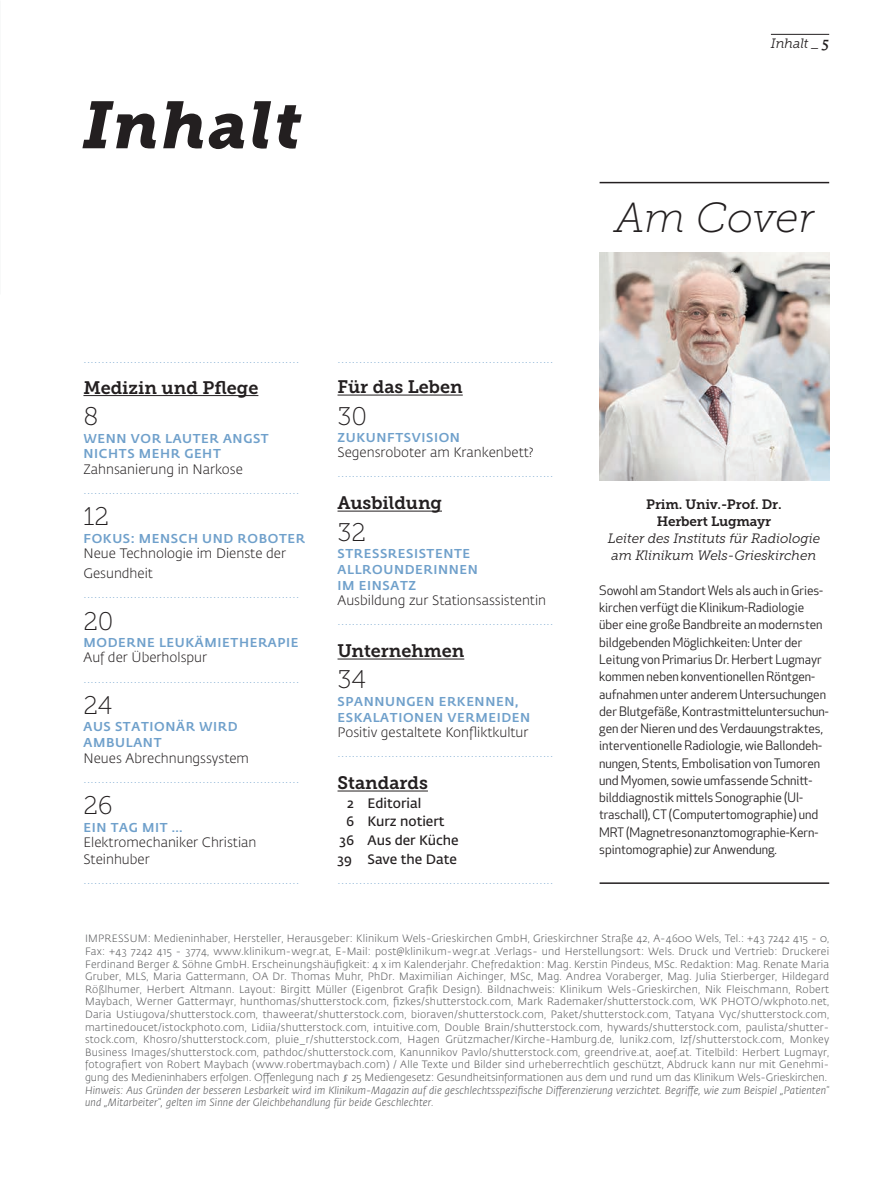
<style>
.page{position:relative;width:893px;height:1191px;background:#fff}
.page>*{position:absolute;margin:0;border:0;box-sizing:border-box;transform-origin:0 0}
.t1{font:italic 65.85px "Museo Slab 900";letter-spacing:.035em;color:#231f20}
.t2{font:italic 42px "Museo Slab 100";color:#231f20}
.t3{font:25.5px "Museo Slab 100";color:#231f20}
.t4{font:18px "Museo Slab 700";color:#231f20}
.t5{font:13.5px "Museo Slab 100";color:#6fa0cb}
.t6{font:300 13.5px/20.1px "Fedra Sans Std";color:#231f20}
.t7{font:italic 13.5px/17.2px "Museo Slab 300";color:#231f20}
.t8{font:600 13.5px "Fedra Sans Std";color:#231f20}
.t9{font:13.5px/17.2px "Museo Slab 700";letter-spacing:-.01em;color:#231f20;text-align:center}
.t10{font:12.75px/17.2px "Apex New";letter-spacing:-.005em;color:#231f20}
.t11{font:500 12.75px/15.9px "Fedra Sans Std";letter-spacing:.05em;color:#6fa0cb}
.t12{font:300 10.5px/12.6px "Fedra Sans Std";letter-spacing:.02em;color:#57585a}
.t13{font:italic 300 10.5px/12.6px "Fedra Sans Std";letter-spacing:.01em;color:#57585a}
.s1{font-family:"Fedra Serif A Std Demi";font-size:15px}
</style>
<div class="page">
<hr style="left:771px;top:34px;width:58px;height:1px;background:#231f20">
<img style="left:600px;top:252px;width:229px;height:228px">
<hr style="left:600px;top:882px;width:229px;height:2px;background:#231f20">
<hr style="left:600px;top:182px;width:229px;height:1px;background:#231f20">
<hr style="left:83px;top:395px;width:175px;height:1px;background:#231f20">
<hr style="left:338px;top:394px;width:125px;height:1px;background:#231f20">
<hr style="left:338px;top:510px;width:104px;height:1px;background:#231f20">
<hr style="left:338px;top:658px;width:126px;height:1px;background:#231f20">
<hr style="left:338px;top:790px;width:90px;height:1px;background:#231f20">
<h1 class="t1" style="left:83px;top:88px;width:220px">Inhalt</h1>
<p class="t7" style="left:771px;top:35px;width:60px">Inhalt _ <span class="s1">5</span></p>
<h2 class="t2" style="left:615px;top:195px;width:200px">Am Cover</h2>
<p class="t5" style="left:83px;top:350px;width:217px">............................................................</p>
<h3 class="t4" style="left:83px;top:377px;width:176px">Medizin und Pflege</h3>
<h3 class="t3" style="left:83px;top:402px;width:17px">8</h3>
<p class="t11" style="left:84px;top:430px;width:187px">WENN VOR LAUTER ANGST<br>NICHTS MEHR GEHT</p>
<p class="t6" style="left:83px;top:459px;width:161px">Zahnsanierung in Narkose</p>
<p class="t5" style="left:83px;top:482px;width:217px">............................................................</p>
<h3 class="t3" style="left:83px;top:503px;width:27px">12</h3>
<p class="t11" style="left:84px;top:530px;width:223px">FOKUS: M ENSCH UND ROBOTER</p>
<p class="t6" style="left:83px;top:543px;width:204px">Neue Technologie im Dienste der<br>Gesundheit</p>
<p class="t5" style="left:83px;top:586px;width:217px">............................................................</p>
<h3 class="t3" style="left:83px;top:607px;width:32px">20</h3>
<p class="t11" style="left:84px;top:635px;width:217px">MODERNE LEUKÄMIETHERAPIE</p>
<p class="t6" style="left:83px;top:648px;width:125px">Auf der Überholspur</p>
<p class="t5" style="left:83px;top:670px;width:217px">............................................................</p>
<h3 class="t3" style="left:83px;top:691px;width:31px">24</h3>
<p class="t11" style="left:84px;top:719px;width:156px">AUS STATIONÄR WIRD<br>AMBULANT</p>
<p class="t6" style="left:83px;top:748px;width:167px">Neues Abrechnungssystem</p>
<p class="t5" style="left:83px;top:771px;width:217px">............................................................</p>
<h3 class="t3" style="left:83px;top:791px;width:31px">26</h3>
<p class="t11" style="left:84px;top:819px;width:100px">EIN TAG MIT …</p>
<p class="t6" style="left:83px;top:834px;width:174px;line-height:16.8px">Elektromechaniker Christian<br>Steinhuber</p>
<p class="t5" style="left:83px;top:872px;width:217px">............................................................</p>
<p class="t5" style="left:338px;top:350px;width:217px">............................................................</p>
<h3 class="t4" style="left:338px;top:377px;width:127px">Für das Leben</h3>
<h3 class="t3" style="left:338px;top:402px;width:31px">30</h3>
<p class="t11" style="left:338px;top:429px;width:124px">ZUKUNFTSVISION</p>
<p class="t6" style="left:338px;top:443px;width:198px">Segensroboter am Krankenbett?</p>
<p class="t5" style="left:338px;top:465px;width:217px">............................................................</p>
<h3 class="t4" style="left:338px;top:493px;width:106px">Ausbildung</h3>
<h3 class="t3" style="left:338px;top:518px;width:30px">32</h3>
<p class="t11" style="left:338px;top:545px;width:142px">STRESSRESISTENTE<br>ALLROUNDERINNEN<br>IM EINSATZ</p>
<p class="t6" style="left:338px;top:590px;width:210px">Ausbildung zur Stationsassistentin</p>
<p class="t5" style="left:338px;top:613px;width:217px">............................................................</p>
<h3 class="t4" style="left:338px;top:641px;width:128px">Unternehmen</h3>
<h3 class="t3" style="left:338px;top:666px;width:30px">34</h3>
<p class="t11" style="left:338px;top:693px;width:194px">SPANNUNGEN ERKENNEN,<br>ESKALATIONEN VERMEIDEN</p>
<p class="t6" style="left:338px;top:722px;width:192px">Positiv gestaltete Konfliktkultur</p>
<p class="t5" style="left:338px;top:745px;width:217px">............................................................</p>
<h3 class="t4" style="left:338px;top:772px;width:92px">Standards</h3>
<p class="t8" style="left:347px;top:795px;width:76px">2 Editorial</p>
<p class="t8" style="left:346px;top:813px;width:100px">6 Kurz notiert</p>
<p class="t8" style="left:339px;top:832px;width:121px">36 Aus der Küche</p>
<p class="t8" style="left:338px;top:851px;width:121px">39 Save the Date</p>
<p class="t5" style="left:338px;top:872px;width:217px">............................................................</p>
<p class="t9" style="left:646px;top:495px;width:137px">Prim. Univ.-Prof. Dr.<br>Herbert Lugmayr</p>
<p class="t7" style="left:608px;top:530px;width:214px">Leiter des Instituts für Radiologie am Klinikum Wels-Grieskirchen</p>
<p class="t10" style="left:599px;top:582px;width:231px">Sowohl am Standort Wels als auch in Gries&shy;kirchen verfügt die Klinikum-Radiologie über eine große Bandbreite an modernsten bildgebenden Möglichkeiten: Unter der Leitung von Primarius Dr. Herbert Lugmayr kommen neben konventionellen Röntgen&shy;aufnahmen unter anderem Untersuchungen der Blutgefäße, Kontrastmitteluntersuchun&shy;gen der Nieren und des Verdauungstraktes, interventionelle Radiologie, wie Ballondeh&shy;nungen, Stents, Embolisation von Tumoren und Myomen, sowie umfassende Schnitt&shy;bilddiagnostik mittels Sonographie (Ul&shy;traschall), CT (Computertomographie) und MRT (Magnetresonanztomographie-Kern&shy;spintomographie) zur Anwendung.</p>
<p class="t12" style="left:85px;top:932px;width:746px">IMPRESSUM: Medieninhaber, Hersteller, Herausgeber: Klinikum Wels-Grieskirchen GmbH, Grieskirchner Straße 42, A-4600 Wels, Tel.: +43 7242 415 - 0, Fax: +43 7242 415 - 3774, www.klinikum-wegr.at, E-Mail: post@klinikum-wegr.at .Verlags- und Herstellungsort: Wels. Druck und Vertrieb: Druckerei Ferdinand Berger &amp; Söhne GmbH. Erscheinungshäufigkeit: 4 x im Kalenderjahr. Chefredaktion: Mag. Kerstin Pindeus, MSc. Redaktion: Mag. Renate Maria Gruber, MLS, Maria Gattermann, OA Dr. Thomas Muhr, PhDr. Maximilian Aichinger, MSc, Mag. Andrea Voraberger, Mag. Julia Stierberger, Hildegard Rößlhumer, Herbert Altmann. Layout: Birgitt Müller (Eigenbrot Grafik Design). Bildnachweis: Klinikum Wels-Grieskirchen, Nik Fleischmann, Robert Maybach, Werner Gattermayr, hunthomas/shutterstock.com, fizkes/shutterstock.com, Mark Rademaker/shutterstock.com, WK PHOTO/wkphoto.net, Daria Ustiugova/shutterstock.com, thaweerat/shutterstock.com, bioraven/shutterstock.com, Paket/shutterstock.com, Tatyana Vyc/shutterstock.com, martinedoucet/istockphoto.com, Lidiia/shutterstock.com, intuitive.com, Double Brain/shutterstock.com, hywards/shutterstock.com, paulista/shutter&shy;stock.com, Khosro/shutterstock.com, pluie_r/shutterstock.com, Hagen Grützmacher/Kirche-Hamburg.de, lunik2.com, lzf/shutterstock.com, Monkey Business Images/shutterstock.com, pathdoc/shutterstock.com, Kanunnikov Pavlo/shutterstock.com, greendrive.at, aoef.at. Titelbild: Herbert Lugmayr, fotografiert von Robert Maybach (www.robertmaybach.com) / Alle Texte und Bilder sind urheberrechtlich geschützt, Abdruck kann nur mit Genehmi&shy;gung des Medieninhabers erfolgen. Offenlegung nach § 25 Mediengesetz: Gesundheitsinformationen aus dem und rund um das Klinikum Wels-Grieskirchen.</p>
<p class="t13" style="left:85px;top:1083px;width:746px">Hinweis: Aus Gründen der besseren Lesbarkeit wird im Klinikum-Magazin auf die geschlechtsspezifische Differenzierung verzichtet. Begriffe, wie zum Beispiel „Patienten" und „Mitarbeiter", gelten im Sinne der Gleichbehandlung für beide Geschlechter.</p>
</div>
